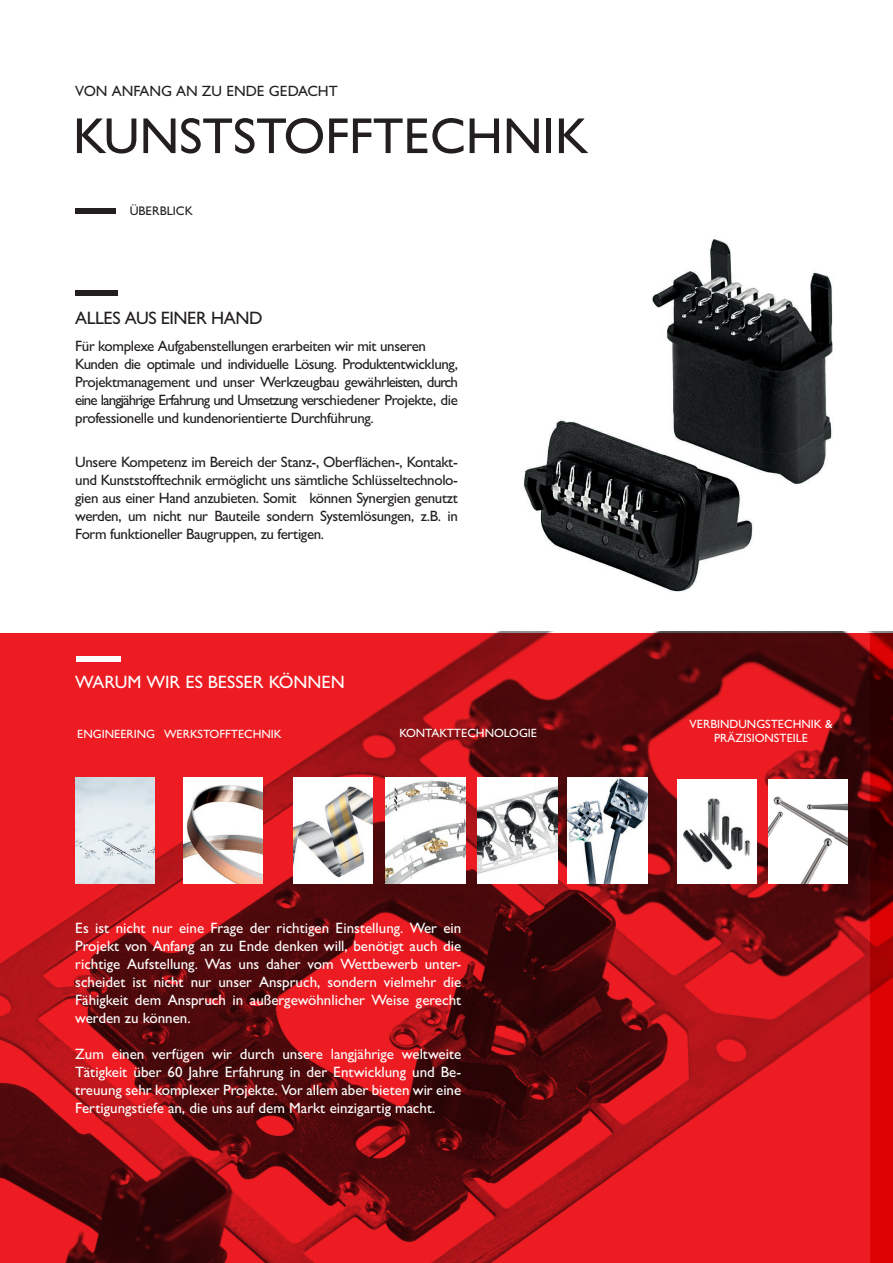
<style>
.page{position:relative;width:893px;height:1263px;background:#fff}
.page>*{position:absolute;margin:0;border:0;box-sizing:border-box;transform-origin:0 0}
.t1{font:500 50.7px "Gill Sans MT Pro";color:#231f20}
.t2{font:500 18px "Gill Sans MT Pro";letter-spacing:-.025em;color:#231f20}
.t3{font:500 17.85px "Gill Sans MT Pro";color:#fff}
.t4{font:500 15px/18px "Gill Sans MT Pro";letter-spacing:-.025em;color:#231f20}
.t5{font:500 15px/18px "Gill Sans MT Pro";color:#fff;text-align:justify}
.t6{font:500 14.85px "Gill Sans MT Pro";color:#231f20}
.t7{font:500 12.45px "Gill Sans MT Pro";color:#231f20}
.t8{font:500 12px/14.4px "Gill Sans MT Pro";color:#fff;text-align:center}
</style>
<div class="page">
<svg style="left:0;top:634px;width:871px;height:629px;background:#a41318"></svg>
<svg style="left:871px;top:634px;width:22px;height:629px;background:#9a0102"></svg>
<div style="left:75px;top:290px;width:43px;height:6px;background:#231f20"></div>
<div style="left:76px;top:656px;width:44px;height:6px;background:#fff"></div>
<img style="left:523px;top:239px;width:310px;height:353px">
<img style="left:75px;top:777px;width:79px;height:107px">
<img style="left:183px;top:777px;width:79px;height:107px">
<img style="left:294px;top:777px;width:79px;height:107px">
<img style="left:386px;top:777px;width:79px;height:107px">
<img style="left:478px;top:777px;width:79px;height:107px">
<img style="left:568px;top:777px;width:79px;height:107px">
<img style="left:677px;top:780px;width:79px;height:104px">
<img style="left:768px;top:780px;width:79px;height:104px">
<div style="left:75px;top:208px;width:41px;height:6px;background:#231f20"></div>
<p class="t6" style="left:75px;top:82px;width:264px">VON ANFANG AN ZU ENDE GEDACHT</p>
<h1 class="t1" style="left:73px;top:106px;width:517px">KUNSTSTOFFTECHNIK</h1>
<p class="t7" style="left:130px;top:203px;width:65px">ÜBERBLICK</p>
<p class="t2" style="left:75px;top:308px;width:189px">ALLES AUS EINER HAND</p>
<p class="t4" style="left:75px;top:337px;width:384px">Für komplexe Aufgabenstellungen erarbeiten wir mit unseren Kunden die optimale und individuelle Lösung. Produktentwicklung, Projektmanagement und unser Werkzeugbau gewährleisten, durch eine langjährige Erfahrung und Umsetzung verschiedener Projekte, die professionelle und kundenorientierte Durchführung.</p>
<p class="t4" style="left:75px;top:453px;width:384px;text-align:justify">Unsere Kompetenz im Bereich der Stanz-, Oberflächen-, Kontakt&shy;und Kunststofftechnik ermöglicht uns sämtliche Schlüsseltechnolo&shy;gien aus einer Hand anzubieten. Somit können Synergien genutzt werden, um nicht nur Bauteile sondern Systemlösungen, z.B. in Form funktioneller Baugruppen, zu fertigen.</p>
<p class="t3" style="left:75px;top:671px;width:271px">WARUM WIR ES BESSER KÖNNEN</p>
<p class="t8" style="left:77px;top:726px;width:206px">ENGINEERING WERKSTOFFTECHNIK</p>
<p class="t8" style="left:399px;top:726px;width:139px">KONTAKTTECHNOLOGIE</p>
<p class="t8" style="left:690px;top:717px;width:144px">VERBINDUNGSTECHNIK &amp;<br>PRÄZISIONSTEILE</p>
<p class="t5" style="left:75px;top:919px;width:388px">Es ist nicht nur eine Frage der richtigen Einstellung. Wer ein Projekt von Anfang an zu Ende denken will, benötigt auch die richtige Aufstellung. Was uns daher vom Wettbewerb unter&shy;scheidet ist nicht nur unser Anspruch, sondern vielmehr die Fähigkeit dem Anspruch in außergewöhnlicher Weise gerecht werden zu können.</p>
<p class="t5" style="left:75px;top:1045px;width:388px">Zum einen verfügen wir durch unsere langjährige weltweite Tätigkeit über 60 Jahre Erfahrung in der Entwicklung und Be&shy;treuung sehr komplexer Projekte. Vor allem aber bieten wir eine Fertigungstiefe an, die uns auf dem Markt einzigartig macht.</p>
</div>
